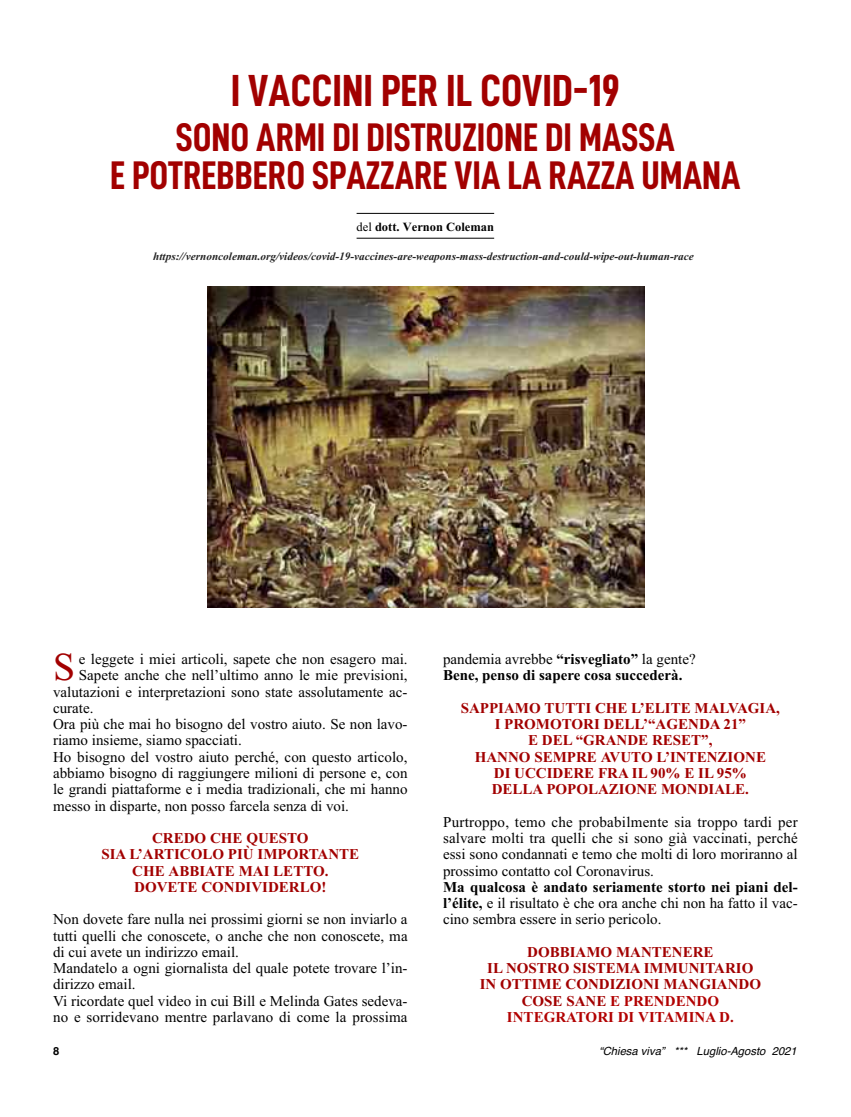
<style>
.page{position:relative;width:851px;height:1117px;background:#fff}
.page>*{position:absolute;margin:0;border:0;box-sizing:border-box;transform-origin:0 0}
.t1{font:45px "D DIN Condensed Bold";color:#a20000}
.t2{font:40px/38.8px "D DIN Condensed Bold";color:#a20000;text-align:center}
.t3{font:39.5px "Times New Roman";color:#a20000}
.t4{font:15px/16.2px "Times New Roman";color:#000;text-align:justify}
.t5{font:700 15px/16.2px "Times New Roman";color:#a20000;text-align:center}
.t6{font:700 15px/16.2px "Times New Roman";color:#000}
.t7{font:700 12.5px "Times New Roman";color:#000}
.t8{font:italic 700 11.25px "Times New Roman";color:#222}
.t9{font:italic 11.25px "Helvetica";color:#000}
.t10{font:700 11.25px "Helvetica";color:#000}
.s1{font-weight:400}
.s2{font-weight:700}
.s3{color:#b20202}
</style>
<div class="page">
<hr style="left:356px;top:213px;width:138px;height:1px;background:#000">
<hr style="left:356px;top:238px;width:138px;height:1px;background:#000">
<img style="left:207px;top:286px;width:437px;height:321px">
<h1 class="t1" style="left:231px;top:75px;width:390px">I VACCINI PER IL COVID-19</h1>
<h2 class="t2" style="left:110px;top:121px;width:632px">SONO ARMI DI DISTRUZIONE DI MASSA<br>E POTREBBERO SPAZZARE VIA LA RAZZA UMANA</h2>
<p class="t7" style="left:356px;top:219px;width:139px"><span class="s1">del</span> dott. Vernon Coleman</p>
<p class="t8" style="left:153px;top:249px;width:542px">https://vernoncoleman.org/videos/covid-19-vaccines-are-weapons-mass-destruction-and-could-wipe-out-human-race</p>
<h3 class="t3" style="left:53px;top:643px;width:23px">S</h3>
<p class="t4" style="left:79px;top:650px;width:330px">e leggete i miei articoli, sapete che non esagero mai.</p>
<p class="t4" style="left:79px;top:667px;width:330px">Sapete anche che nell’ultimo anno le mie previsioni,</p>
<p class="t4" style="left:53px;top:683px;width:356px">valutazioni e interpretazioni sono state assolutamente ac-</p>
<p class="t4" style="left:53px;top:699px;width:42px">curate.</p>
<p class="t4" style="left:53px;top:715px;width:356px">Ora più che mai ho bisogno del vostro aiuto. Se non lavo-</p>
<p class="t4" style="left:53px;top:732px;width:190px">riamo insieme, siamo spacciati.</p>
<p class="t4" style="left:53px;top:748px;width:356px">Ho bisogno del vostro aiuto perché, con questo articolo,</p>
<p class="t4" style="left:53px;top:764px;width:356px">abbiamo bisogno di raggiungere milioni di persone e, con</p>
<p class="t4" style="left:53px;top:780px;width:356px">le grandi piattaforme e i media tradizionali, che mi hanno</p>
<p class="t4" style="left:53px;top:797px;width:297px">messo in disparte, non posso farcela senza di voi.</p>
<p class="t5" style="left:101px;top:829px;width:259px">CREDO CHE QUESTO<br>SIA L’ARTICOLO PIÙ IMPORTANTE<br>CHE ABBIATE MAI LETTO.<br>DOVETE CONDIVIDERLO!</p>
<p class="t4" style="left:53px;top:910px;width:356px;text-align:left">Non dovete fare nulla nei prossimi giorni se non inviarlo a tutti quelli che conoscete, o anche che non conoscete, ma di cui avete un indirizzo email.<br>Mandatelo a ogni giornalista del quale potete trovare l’in&shy;dirizzo email.<br>Vi ricordate quel video in cui Bill e Melinda Gates sedeva&shy;no e sorridevano mentre parlavano di come la prossima</p>
<p class="t6" style="left:443px;top:650px;width:254px"><span class="s1">pandemia avrebbe</span> “risvegliato” <span class="s1">la gente?<br></span>Bene, penso di sapere cosa succederà.</p>
<p class="t5" style="left:460px;top:699px;width:321px">SAPPIAMO TUTTI CHE L’ELITE MALVAGIA,<br>I PROMOTORI DELL’“AGENDA 21”<br>E DEL “GRANDE RESET”,<br>HANNO SEMPRE AVUTO L’INTENZIONE<br>DI UCCIDERE FRA IL 90% E IL 95%<br>DELLA POPOLAZIONE MONDIALE.</p>
<p class="t4" style="left:443px;top:813px;width:356px">Purtroppo, temo che probabilmente sia troppo tardi per salvare molti tra quelli che si sono già vaccinati, perché essi sono condannati e temo che molti di loro moriranno al prossimo contatto col Coronavirus.</p>
<p class="t4" style="left:443px;top:878px;width:356px"><span class="s2">Ma qualcosa è andato seriamente storto nei piani del&shy;l’élite,</span> e il risultato è che ora anche chi non ha fatto il vac&shy;cino sembra essere in serio pericolo.</p>
<p class="t5" style="left:479px;top:943px;width:283px">DOBBIAMO MANTENERE<br>IL NOSTRO SISTEMA IMMUNITARIO<br>IN OTTIME CONDIZIONI MANGIANDO<br>COSE SANE <span class="s3">E PRENDENDO<br>INTEGRATORI DI VITAMINA D.</span></p>
<p class="t10" style="left:53px;top:1044px;width:8px">8</p>
<p class="t9" style="left:599px;top:1044px;width:199px">“Chiesa viva” *** Luglio-Agosto 2021</p>
</div>
